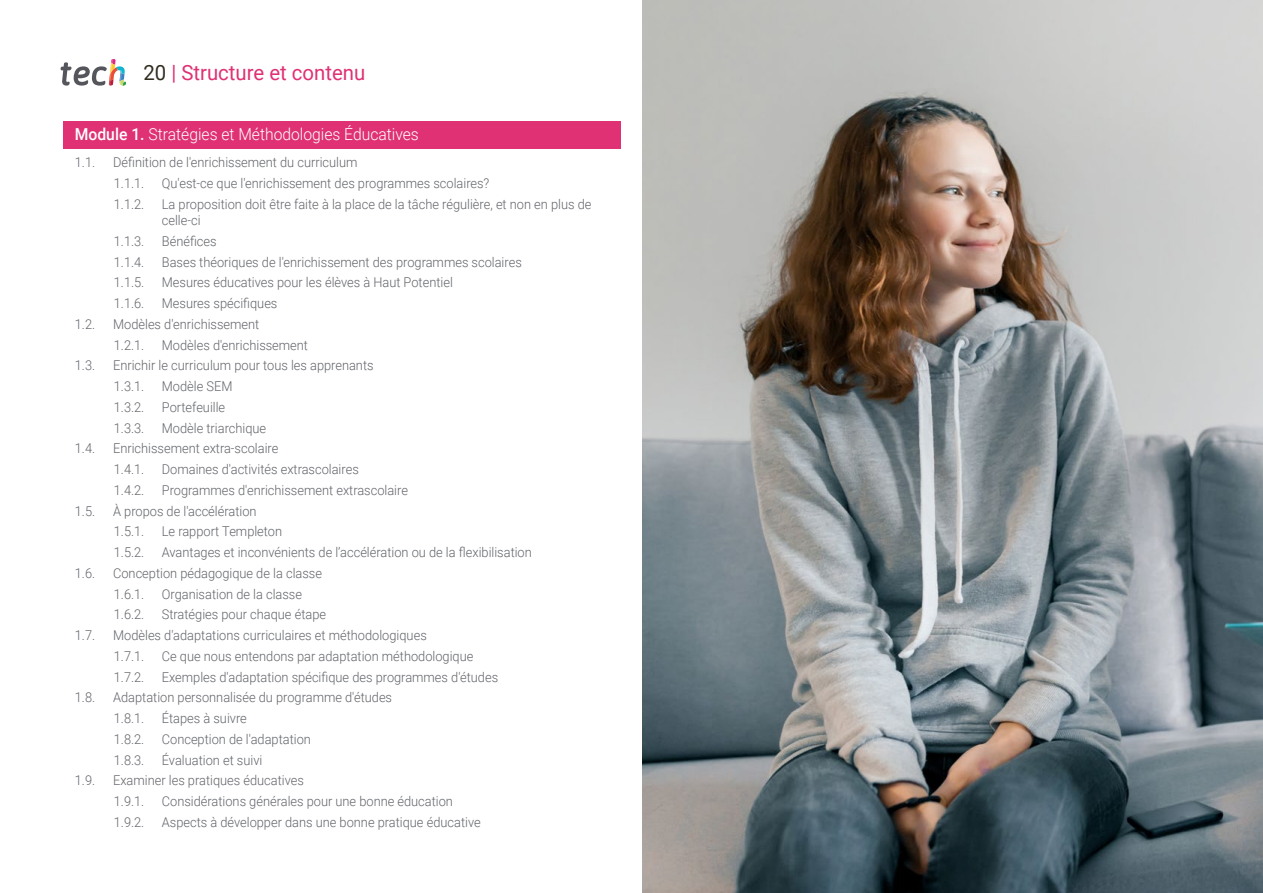
<style>
.page{position:relative;width:1263px;height:893px;background:#fff}
.page>*{position:absolute;margin:0;border:0;box-sizing:border-box;transform-origin:0 0}
.t1{font:21px "Roboto";color:#df3174}
.t2{font:300 16.5px "Roboto";color:#fff;scale:.95 1}
.t3{font:300 13.5px/20.7px "Roboto";color:#61646a;scale:.95 1}
.s1{color:#312e20}
.s2{font-weight:500}
</style>
<div class="page">
<div style="left:64px;top:125px;width:557px;height:24px;background:#df3174"></div>
<div style="left:64px;top:121px;width:557px;height:25px;background:#df3174"></div>
<svg style="left:61px;top:59px;width:65px;height:27px"></svg>
<img style="left:642px;top:0;width:621px;height:893px">
<h1 class="t1" style="left:144px;top:57px;width:223px"><span class="s1">20</span> | Structure et contenu</h1>
<p class="t2" style="left:75px;top:123px;width:364px"><span class="s2">Module 1.</span> Stratégies et Méthodologies Éducatives</p>
<p class="t3" style="left:75px;top:151px;width:23px">1.1.</p>
<p class="t3" style="left:113px;top:151px;width:259px">Définition de l'enrichissement du curriculum<br>1.1.1.</p>
<p class="t3" style="left:162px;top:172px;width:346px">Qu'est-ce que l'enrichissement des programmes scolaires?</p>
<p class="t3" style="left:114px;top:193px;width:34px">1.1.2.</p>
<p class="t3" style="left:162px;top:195px;width:454px;line-height:16.5px">La proposition doit être faite à la place de la tâche régulière, et non en plus de celle-ci</p>
<p class="t3" style="left:114px;top:230px;width:34px">1.1.3.</p>
<p class="t3" style="left:162px;top:230px;width:59px">Bénéfices</p>
<p class="t3" style="left:114px;top:251px;width:34px">1.1.4.</p>
<p class="t3" style="left:162px;top:251px;width:380px">Bases théoriques de l'enrichissement des programmes scolaires</p>
<p class="t3" style="left:114px;top:272px;width:34px">1.1.5.</p>
<p class="t3" style="left:162px;top:272px;width:308px">Mesures éducatives pour les élèves à Haut Potentiel</p>
<p class="t3" style="left:114px;top:292px;width:34px">1.1.6.</p>
<p class="t3" style="left:162px;top:292px;width:123px">Mesures spécifiques</p>
<p class="t3" style="left:75px;top:313px;width:23px">1.2.</p>
<p class="t3" style="left:113px;top:313px;width:155px">Modèles d'enrichissement<br>1.2.1.</p>
<p class="t3" style="left:162px;top:334px;width:155px">Modèles d'enrichissement</p>
<p class="t3" style="left:75px;top:355px;width:23px">1.3.</p>
<p class="t3" style="left:113px;top:355px;width:276px">Enrichir le curriculum pour tous les apprenants<br>1.3.1.</p>
<p class="t3" style="left:162px;top:375px;width:76px">Modèle SEM</p>
<p class="t3" style="left:114px;top:396px;width:34px">1.3.2.</p>
<p class="t3" style="left:162px;top:396px;width:68px">Portefeuille</p>
<p class="t3" style="left:114px;top:417px;width:34px">1.3.3.</p>
<p class="t3" style="left:162px;top:417px;width:111px">Modèle triarchique</p>
<p class="t3" style="left:75px;top:438px;width:23px">1.4.</p>
<p class="t3" style="left:113px;top:438px;width:175px">Enrichissement extra-scolaire<br>1.4.1.</p>
<p class="t3" style="left:162px;top:458px;width:209px">Domaines d'activités extrascolaires</p>
<p class="t3" style="left:114px;top:479px;width:34px">1.4.2.</p>
<p class="t3" style="left:162px;top:479px;width:261px">Programmes d'enrichissement extrascolaire</p>
<p class="t3" style="left:75px;top:500px;width:23px">1.5.</p>
<p class="t3" style="left:113px;top:500px;width:153px">À propos de l'accélération<br>1.5.1.</p>
<p class="t3" style="left:162px;top:521px;width:128px">Le rapport Templeton</p>
<p class="t3" style="left:114px;top:541px;width:34px">1.5.2.</p>
<p class="t3" style="left:162px;top:541px;width:391px">Avantages et inconvénients de l’accélération ou de la flexibilisation</p>
<p class="t3" style="left:75px;top:562px;width:23px">1.6.</p>
<p class="t3" style="left:113px;top:562px;width:221px">Conception pédagogique de la classe<br>1.6.1.</p>
<p class="t3" style="left:162px;top:583px;width:149px">Organisation de la classe</p>
<p class="t3" style="left:114px;top:604px;width:34px">1.6.2.</p>
<p class="t3" style="left:162px;top:604px;width:174px">Stratégies pour chaque étape</p>
<p class="t3" style="left:75px;top:624px;width:23px">1.7.</p>
<p class="t3" style="left:113px;top:624px;width:332px">Modèles d'adaptations curriculaires et méthodologiques<br>1.7.1.</p>
<p class="t3" style="left:162px;top:645px;width:329px">Ce que nous entendons par adaptation méthodologique</p>
<p class="t3" style="left:114px;top:666px;width:34px">1.7.2.</p>
<p class="t3" style="left:162px;top:666px;width:356px">Exemples d'adaptation spécifique des programmes d'études</p>
<p class="t3" style="left:75px;top:687px;width:23px">1.8.</p>
<p class="t3" style="left:113px;top:687px;width:295px">Adaptation personnalisée du programme d'études<br>1.8.1.</p>
<p class="t3" style="left:162px;top:707px;width:91px">Étapes à suivre</p>
<p class="t3" style="left:114px;top:728px;width:34px">1.8.2.</p>
<p class="t3" style="left:162px;top:728px;width:158px">Conception de l'adaptation</p>
<p class="t3" style="left:114px;top:749px;width:34px">1.8.3.</p>
<p class="t3" style="left:162px;top:749px;width:107px">Évaluation et suivi</p>
<p class="t3" style="left:75px;top:770px;width:23px">1.9.</p>
<p class="t3" style="left:113px;top:770px;width:202px">Examiner les pratiques éducatives<br>1.9.1.</p>
<p class="t3" style="left:162px;top:790px;width:308px">Considérations générales pour une bonne éducation</p>
<p class="t3" style="left:114px;top:811px;width:34px">1.9.2.</p>
<p class="t3" style="left:162px;top:811px;width:337px">Aspects à développer dans une bonne pratique éducative</p>
</div>
